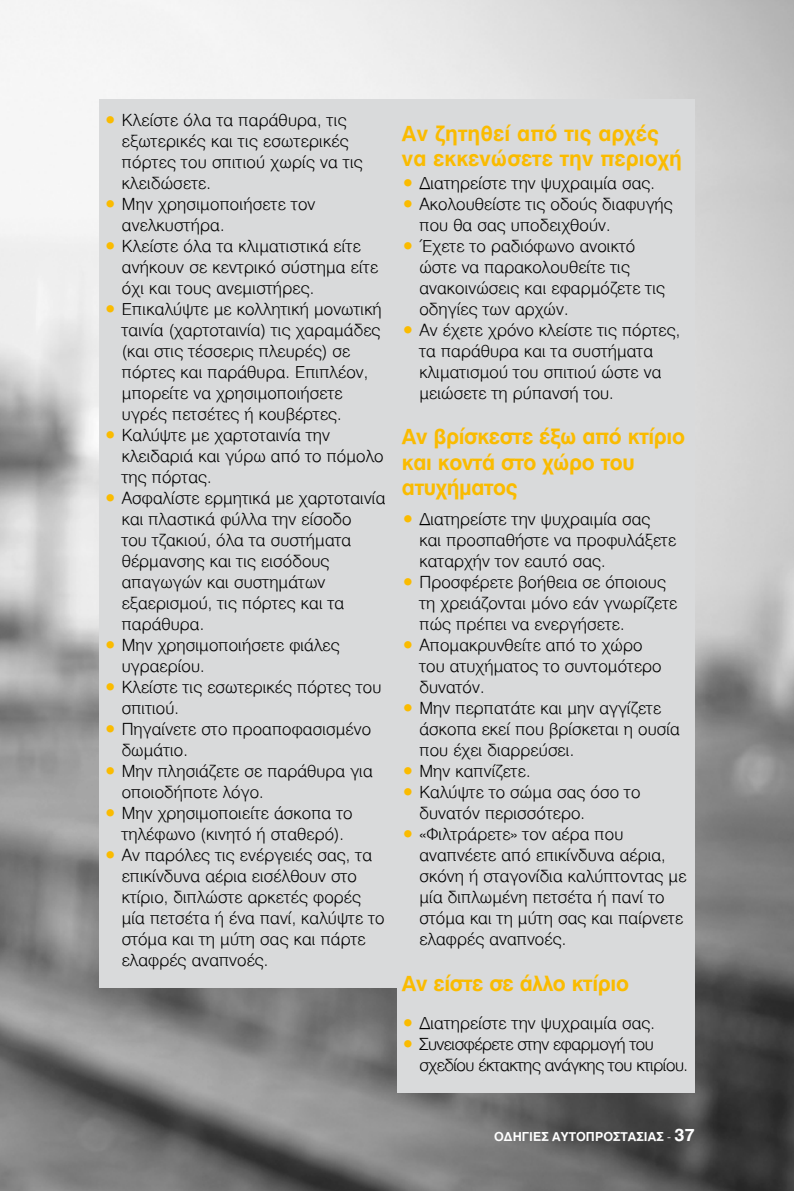
<style>
.page{position:relative;width:794px;height:1191px;background:#fff}
.page>*{position:absolute;margin:0;border:0;box-sizing:border-box;transform-origin:0 0}
.t1{font:21px/25.2px "UB Helvetica Bold";letter-spacing:-.015em;color:#fabb00}
.t2{font:21px/25.2px "UB Helvetica Bold";letter-spacing:.005em;color:#fabb00}
.t3{font:300 16.62px/21px "UB Helvetica";letter-spacing:.005em;color:#000}
.t4{font:300 16.62px/21px "UB Helvetica";letter-spacing:-.03em;color:#000}
.t5{font:12.25px "UB Helvetica Bold";letter-spacing:.005em;color:#fff}
.s1{color:#fabb00}
.s2{font-family:"UB Helvetica";font-weight:300}
.s3{font-size:17.5px}
</style>
<div class="page">
<img style="left:0;top:0;width:794px;height:1191px">
<div style="left:99px;top:99px;width:298px;height:888px;background:#d9dadb"></div>
<div style="left:397px;top:99px;width:297px;height:993px;background:#d9dadb"></div>
<p class="t3" style="left:122px;top:109px;width:242px;text-indent:-18px"><span class="s1">•</span> Κλείστε όλα τα παράθυρα, τις εξωτερικές και τις εσωτερικές πόρτες του σπιτιού χωρίς να τις κλειδώσετε.</p>
<p class="t3" style="left:122px;top:193px;width:195px;text-indent:-18px"><span class="s1">•</span> Μην χρησιμοποιήσετε τον ανελκυστήρα.</p>
<p class="t3" style="left:122px;top:235px;width:258px;text-indent:-18px"><span class="s1">•</span> Κλείστε όλα τα κλιματιστικά είτε ανήκουν σε κεντρικό σύστημα είτε όχι και τους ανεμιστήρες.</p>
<p class="t3" style="left:122px;top:298px;width:261px;text-indent:-18px"><span class="s1">•</span> Επικαλύψτε με κολλητική μονωτική ταινία (χαρτοταινία) τις χαραμάδες (και στις τέσσερις πλευρές) σε πόρτες και παράθυρα. Επιπλέον, μπορείτε να χρησιμοποιήσετε υγρές πετσέτες ή κουβέρτες.</p>
<p class="t3" style="left:122px;top:424px;width:263px;text-indent:-17px"><span class="s1">•</span> Καλύψτε με χαρτοταινία την κλειδαριά και γύρω από το πόμολο της πόρτας.</p>
<p class="t3" style="left:122px;top:487px;width:265px;text-indent:-17px"><span class="s1">•</span> Ασφαλίστε ερμητικά με χαρτοταινία και πλαστικά φύλλα την είσοδο<br>του τζακιού, όλα τα συστήματα θέρμανσης και τις εισόδους απαγωγών και συστημάτων εξαερισμού, τις πόρτες και τα παράθυρα.</p>
<p class="t3" style="left:122px;top:634px;width:219px;text-indent:-17px"><span class="s1">•</span> Μην χρησιμοποιήσετε φιάλες υγραερίου.</p>
<p class="t3" style="left:122px;top:676px;width:261px;text-indent:-17px"><span class="s1">•</span> Κλείστε τις εσωτερικές πόρτες του σπιτιού.</p>
<p class="t3" style="left:122px;top:718px;width:251px;text-indent:-17px"><span class="s1">•</span> Πηγαίνετε στο προαποφασισμένο δωμάτιο.</p>
<p class="t3" style="left:122px;top:760px;width:252px;text-indent:-17px"><span class="s1">•</span> Μην πλησιάζετε σε παράθυρα για οποιοδήποτε λόγο.</p>
<p class="t3" style="left:104px;top:802px;width:250px;text-align:center"><span class="s1">•</span> Μην χρησιμοποιείτε άσκοπα το τηλέφωνο (κινητό ή σταθερό).</p>
<p class="t3" style="left:122px;top:844px;width:264px;text-indent:-17px"><span class="s1">•</span> Αν παρόλες τις ενέργειές σας, τα επικίνδυνα αέρια εισέλθουν στο κτίριο, διπλώστε αρκετές φορές μία πετσέτα ή ένα πανί, καλύψτε το στόμα και τη μύτη σας και πάρτε ελαφρές αναπνοές.</p>
<p class="t2" style="left:402px;top:121px;width:281px">Αν ζητηθεί από τις αρχές να εκκενώσετε την περιοχή</p>
<p class="t3" style="left:402px;top:172px;width:254px"><span class="s1">•</span> Διατηρείστε την ψυχραιμία σας.</p>
<p class="t3" style="left:419px;top:193px;width:255px;text-indent:-17px"><span class="s1">•</span> Ακολουθείστε τις οδούς διαφυγής που θα σας υποδειχθούν.</p>
<p class="t3" style="left:419px;top:235px;width:247px;text-indent:-17px"><span class="s1">•</span> Έχετε το ραδιόφωνο ανοικτό ώστε να παρακολουθείτε τις ανακοινώσεις και εφαρμόζετε τις οδηγίες των αρχών.</p>
<p class="t3" style="left:419px;top:319px;width:262px;text-indent:-17px"><span class="s1">•</span> Αν έχετε χρόνο κλείστε τις πόρτες, τα παράθυρα και τα συστήματα κλιματισμού του σπιτιού ώστε να μειώσετε τη ρύπανσή του.</p>
<p class="t1" style="left:402px;top:424px;width:284px">Αν βρίσκεστε έξω από κτίριο και κοντά στο χώρο του ατυχήματος</p>
<p class="t3" style="left:419px;top:508px;width:258px;text-indent:-17px"><span class="s1">•</span> Διατηρείστε την ψυχραιμία σας και προσπαθήστε να προφυλάξετε καταρχήν τον εαυτό σας.</p>
<p class="t3" style="left:419px;top:571px;width:259px;text-indent:-17px"><span class="s1">•</span> Προσφέρετε βοήθεια σε όποιους τη χρειάζονται μόνο εάν γνωρίζετε πώς πρέπει να ενεργήσετε.</p>
<p class="t3" style="left:419px;top:634px;width:244px;text-indent:-17px"><span class="s1">•</span> Απομακρυνθείτε από το χώρο του ατυχήματος το συντομότερο δυνατόν.</p>
<p class="t3" style="left:419px;top:697px;width:262px;text-indent:-17px"><span class="s1">•</span> Μην περπατάτε και μην αγγίζετε άσκοπα εκεί που βρίσκεται η ουσία που έχει διαρρεύσει.</p>
<p class="t3" style="left:402px;top:760px;width:130px"><span class="s1">•</span> Μην καπνίζετε.</p>
<p class="t3" style="left:419px;top:781px;width:222px;text-indent:-17px"><span class="s1">•</span> Καλύψτε το σώμα σας όσο το δυνατόν περισσότερο.</p>
<p class="t3" style="left:419px;top:823px;width:268px;text-indent:-17px"><span class="s1">•</span> «Φιλτράρετε» τον αέρα που αναπνέετε από επικίνδυνα αέρια, σκόνη ή σταγονίδια καλύπτοντας με μία διπλωμένη πετσέτα ή πανί το στόμα και τη μύτη σας και παίρνετε ελαφρές αναπνοές.</p>
<p class="t1" style="left:402px;top:970px;width:228px">Αν είστε σε άλλο κτίριο</p>
<p class="t3" style="left:402px;top:1012px;width:254px"><span class="s1">•</span> Διατηρείστε την ψυχραιμία σας.</p>
<p class="t4" style="left:419px;top:1033px;width:270px;text-indent:-17px"><span class="s1">•</span> Συνεισφέρετε στην εφαρμογή του σχεδίου έκτακτης ανάγκης του κτιρίου.</p>
<p class="t5" style="left:494px;top:1129px;width:202px">ΟΔΗΓΙΕΣ ΑΥΤΟΠΡΟΣΤΑΣΙΑΣ <span class="s2">-</span> <span class="s3">37</span></p>
</div>
